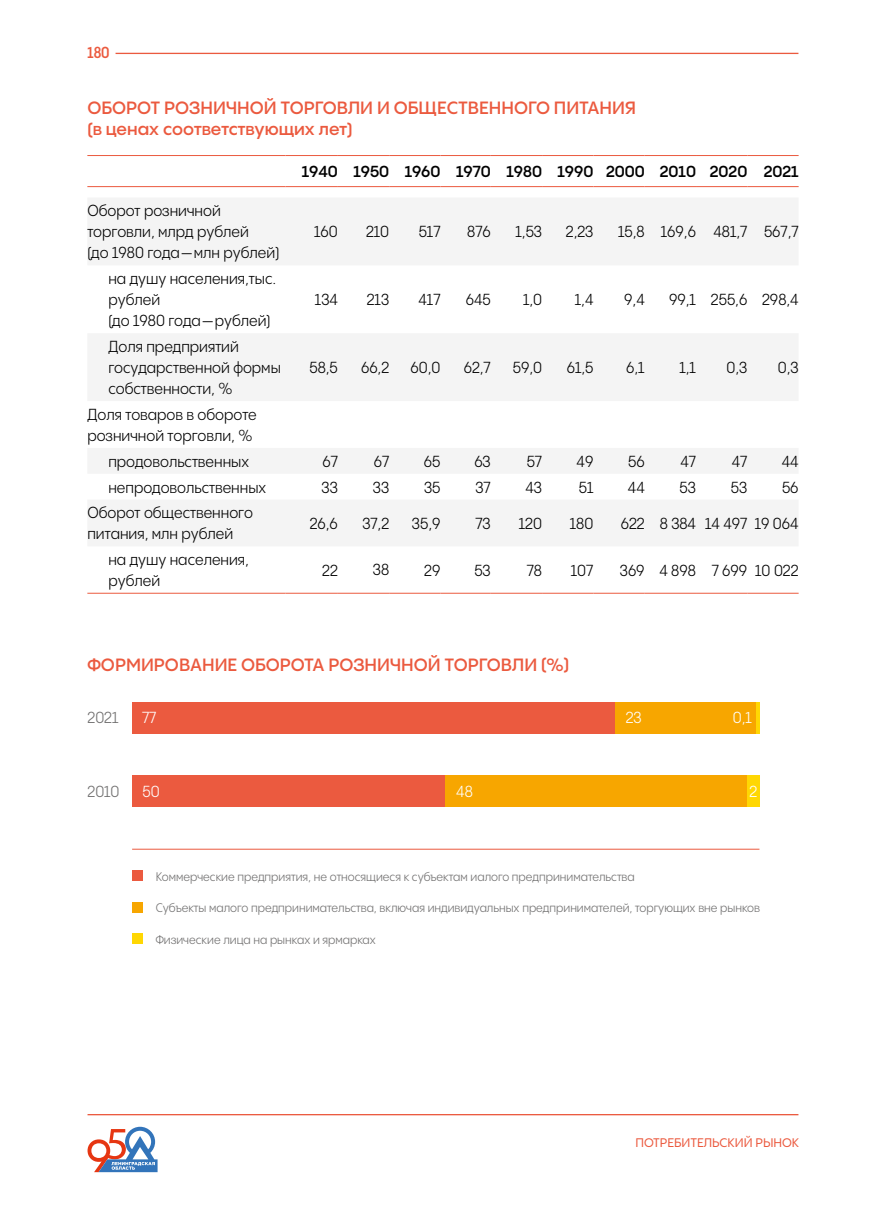
<style>
.page{position:relative;width:886px;height:1216px;background:#fff}
.page>*{position:absolute;margin:0;border:0;box-sizing:border-box;transform-origin:0 0}
.t1{font:600 17.5px/21px "PP Pangram Sans";color:#eb5a3f}
.t2{font:15.75px/21px "PP Pangram Sans Compact";color:#000}
.t3{font:600 15.75px "PP Pangram Sans";color:#000}
.t4{font:15.75px "PP Pangram Sans Compact";color:#fff}
.t5{font:15.75px "PP Pangram Sans Compact";color:#706f6f}
.t6{font:600 condensed 15.75px "PP Pangram Sans";color:#eb5a3f}
.t7{font:12.25px "PP Pangram Sans Compact";color:#706f6f}
.t8{font:500 12.25px "PP Pangram Sans";color:#eb5a3f}
</style>
<div class="page">
<hr style="left:116px;top:53px;width:682px;height:1px;background:#eb5a3f">
<hr style="left:88px;top:1113px;width:710px;height:2px;background:#eb5a3f">
<svg style="left:88px;top:1126px;width:69px;height:46px"></svg>
<svg style="left:88px;top:198px;width:710px;height:348px;fill:#f4f4f4"></svg>
<hr style="left:87px;top:155px;width:198px;height:1px;background:#eb5a3f">
<hr style="left:285px;top:155px;width:53px;height:1px;background:#eb5a3f">
<hr style="left:338px;top:155px;width:51px;height:1px;background:#eb5a3f">
<hr style="left:389px;top:155px;width:51px;height:1px;background:#eb5a3f">
<hr style="left:440px;top:155px;width:51px;height:1px;background:#eb5a3f">
<hr style="left:491px;top:155px;width:51px;height:1px;background:#eb5a3f">
<hr style="left:542px;top:155px;width:51px;height:1px;background:#eb5a3f">
<hr style="left:593px;top:155px;width:51px;height:1px;background:#eb5a3f">
<hr style="left:644px;top:155px;width:52px;height:1px;background:#eb5a3f">
<hr style="left:696px;top:155px;width:51px;height:1px;background:#eb5a3f">
<hr style="left:747px;top:155px;width:51px;height:1px;background:#eb5a3f">
<hr style="left:87px;top:186px;width:198px;height:1px;background:#eb5a3f">
<hr style="left:285px;top:186px;width:53px;height:1px;background:#eb5a3f">
<hr style="left:338px;top:186px;width:51px;height:1px;background:#eb5a3f">
<hr style="left:389px;top:186px;width:51px;height:1px;background:#eb5a3f">
<hr style="left:440px;top:186px;width:51px;height:1px;background:#eb5a3f">
<hr style="left:491px;top:186px;width:51px;height:1px;background:#eb5a3f">
<hr style="left:542px;top:186px;width:51px;height:1px;background:#eb5a3f">
<hr style="left:593px;top:186px;width:51px;height:1px;background:#eb5a3f">
<hr style="left:644px;top:186px;width:52px;height:1px;background:#eb5a3f">
<hr style="left:696px;top:186px;width:51px;height:1px;background:#eb5a3f">
<hr style="left:747px;top:186px;width:51px;height:1px;background:#eb5a3f">
<hr style="left:87px;top:592px;width:198px;height:1px;background:#eb5a3f">
<hr style="left:285px;top:592px;width:53px;height:1px;background:#eb5a3f">
<hr style="left:338px;top:592px;width:51px;height:1px;background:#eb5a3f">
<hr style="left:389px;top:592px;width:51px;height:1px;background:#eb5a3f">
<hr style="left:440px;top:592px;width:51px;height:1px;background:#eb5a3f">
<hr style="left:491px;top:592px;width:51px;height:1px;background:#eb5a3f">
<hr style="left:542px;top:592px;width:51px;height:1px;background:#eb5a3f">
<hr style="left:593px;top:592px;width:51px;height:1px;background:#eb5a3f">
<hr style="left:644px;top:592px;width:52px;height:1px;background:#eb5a3f">
<hr style="left:696px;top:592px;width:51px;height:1px;background:#eb5a3f">
<hr style="left:747px;top:592px;width:51px;height:1px;background:#eb5a3f">
<div style="left:132px;top:870px;width:11px;height:10px;background:#eb5a3f"></div>
<div style="left:132px;top:901px;width:11px;height:11px;background:#f7a600"></div>
<div style="left:132px;top:933px;width:11px;height:10px;background:#ffd703"></div>
<div style="left:132px;top:775px;width:314px;height:32px;background:#eb5a3f"></div>
<div style="left:132px;top:702px;width:483px;height:31px;background:#eb5a3f"></div>
<div style="left:446px;top:775px;width:301px;height:32px;background:#f7a600"></div>
<div style="left:615px;top:702px;width:141px;height:31px;background:#f7a600"></div>
<div style="left:747px;top:775px;width:12px;height:32px;background:#ffd703"></div>
<hr style="left:756px;top:702px;width:3px;height:31px;background:#ffd703">
<hr style="left:132px;top:848px;width:627px;height:1px;background:#eb5a3f">
<p class="t6" style="left:88px;top:43px;width:24px">180</p>
<p class="t1" style="left:87px;top:97px;width:550px">ОБОРОТ РОЗНИЧНОЙ ТОРГОВЛИ И ОБЩЕСТВЕННОГО ПИТАНИЯ (в ценах соответствующих лет)</p>
<p class="t2" style="left:87px;top:200px;width:193px">Оборот розничной торговли, млрд рублей<br>(до 1980 года—млн рублей)</p>
<p class="t2" style="left:108px;top:268px;width:169px">на душу населения,тыс. рублей<br>(до 1980 года—рублей)</p>
<p class="t2" style="left:108px;top:336px;width:174px">Доля предприятий государственной формы собственности, %</p>
<p class="t3" style="left:302px;top:161px;width:498px">1940 1950 1960 1970 1980 1990 2000 2010 2020 2021</p>
<p class="t2" style="left:314px;top:221px;width:25px">160</p>
<p class="t2" style="left:366px;top:221px;width:25px">210</p>
<p class="t2" style="left:419px;top:221px;width:23px">517</p>
<p class="t2" style="left:467px;top:221px;width:25px">876</p>
<p class="t2" style="left:515px;top:221px;width:28px">1,53</p>
<p class="t2" style="left:566px;top:221px;width:29px">2,23</p>
<p class="t2" style="left:618px;top:221px;width:182px">15,8 169,6 481,7 567,7</p>
<p class="t2" style="left:315px;top:289px;width:24px">134</p>
<p class="t2" style="left:367px;top:289px;width:24px">213</p>
<p class="t2" style="left:418px;top:289px;width:23px">417</p>
<p class="t2" style="left:466px;top:289px;width:26px">645</p>
<p class="t2" style="left:523px;top:289px;width:21px">1,0</p>
<p class="t2" style="left:575px;top:289px;width:20px">1,4</p>
<p class="t2" style="left:624px;top:289px;width:22px">9,4</p>
<p class="t2" style="left:669px;top:289px;width:131px">99,1 255,6 298,4</p>
<p class="t2" style="left:309px;top:357px;width:30px">58,5</p>
<p class="t2" style="left:361px;top:357px;width:30px">66,2</p>
<p class="t2" style="left:410px;top:357px;width:31px">60,0</p>
<p class="t2" style="left:464px;top:357px;width:28px">62,7</p>
<p class="t2" style="left:513px;top:357px;width:31px">59,0</p>
<p class="t2" style="left:566px;top:357px;width:28px">61,5</p>
<p class="t2" style="left:626px;top:357px;width:20px">6,1</p>
<p class="t2" style="left:679px;top:357px;width:18px">1,1</p>
<p class="t2" style="left:726px;top:357px;width:22px">0,3</p>
<p class="t2" style="left:777px;top:357px;width:22px">0,3</p>
<p class="t2" style="left:87px;top:403px;width:171px">Доля товаров в обороте розничной торговли, %</p>
<p class="t2" style="left:108px;top:450px;width:142px">продовольственных</p>
<p class="t2" style="left:322px;top:450px;width:17px">67</p>
<p class="t2" style="left:374px;top:450px;width:17px">67</p>
<p class="t2" style="left:424px;top:450px;width:18px">65</p>
<p class="t2" style="left:474px;top:450px;width:18px">63</p>
<p class="t2" style="left:526px;top:450px;width:17px">57</p>
<p class="t2" style="left:576px;top:450px;width:18px">49</p>
<p class="t2" style="left:628px;top:450px;width:18px">56</p>
<p class="t2" style="left:680px;top:450px;width:17px">47</p>
<p class="t2" style="left:731px;top:450px;width:17px">47</p>
<p class="t2" style="left:782px;top:450px;width:18px">44</p>
<p class="t2" style="left:108px;top:476px;width:159px">непродовольственных</p>
<p class="t2" style="left:321px;top:476px;width:18px">33</p>
<p class="t2" style="left:373px;top:476px;width:18px">33</p>
<p class="t2" style="left:424px;top:476px;width:18px">35</p>
<p class="t2" style="left:475px;top:476px;width:17px">37</p>
<p class="t2" style="left:525px;top:476px;width:18px">43</p>
<p class="t2" style="left:578px;top:476px;width:16px">51</p>
<p class="t2" style="left:628px;top:476px;width:18px">44</p>
<p class="t2" style="left:679px;top:476px;width:18px">53</p>
<p class="t2" style="left:731px;top:476px;width:18px">53</p>
<p class="t2" style="left:782px;top:476px;width:18px">56</p>
<p class="t2" style="left:87px;top:502px;width:167px">Оборот общественного питания, млн рублей</p>
<p class="t2" style="left:310px;top:512px;width:30px">26,6</p>
<p class="t2" style="left:362px;top:512px;width:28px">37,2</p>
<p class="t2" style="left:412px;top:512px;width:30px">35,9</p>
<p class="t2" style="left:475px;top:512px;width:17px">73</p>
<p class="t2" style="left:519px;top:512px;width:25px">120</p>
<p class="t2" style="left:570px;top:512px;width:25px">180</p>
<p class="t2" style="left:621px;top:512px;width:179px">622 8 384 14 497 19 064</p>
<p class="t2" style="left:108px;top:549px;width:142px">на душу населения, рублей</p>
<p class="t2" style="left:322px;top:559px;width:17px">22</p>
<p class="t2" style="left:373px;top:559px;width:18px">38</p>
<p class="t2" style="left:424px;top:559px;width:18px">29</p>
<p class="t2" style="left:474px;top:559px;width:18px">53</p>
<p class="t2" style="left:527px;top:559px;width:17px">78</p>
<p class="t2" style="left:571px;top:559px;width:24px">107</p>
<p class="t2" style="left:620px;top:559px;width:180px">369 4 898 7 699 10 022</p>
<p class="t1" style="left:87px;top:653px;width:483px">ФОРМИРОВАНИЕ ОБОРОТА РОЗНИЧНОЙ ТОРГОВЛИ (%)</p>
<p class="t5" style="left:88px;top:708px;width:32px">2021</p>
<p class="t4" style="left:142px;top:708px;width:16px">77</p>
<p class="t4" style="left:625px;top:708px;width:17px">23</p>
<p class="t4" style="left:733px;top:708px;width:21px">0,1</p>
<p class="t5" style="left:88px;top:781px;width:33px">2010</p>
<p class="t4" style="left:143px;top:781px;width:19px">50</p>
<p class="t4" style="left:456px;top:781px;width:18px">48</p>
<p class="t4" style="left:749px;top:781px;width:9px">2</p>
<p class="t7" style="left:156px;top:868px;width:480px">Коммерческие предприятия, не относящиеся к субъектам иалого предпринимательства</p>
<p class="t7" style="left:156px;top:900px;width:606px">Субъекты малого предпринимательства, включая индивидуальных предпринимателей, торгующих вне рынков</p>
<p class="t7" style="left:156px;top:931px;width:222px">Физические лица на рынках и ярмарках</p>
<p class="t8" style="left:635px;top:1135px;width:165px">ПОТРЕБИТЕЛЬСКИЙ РЫНОК</p>
</div>
